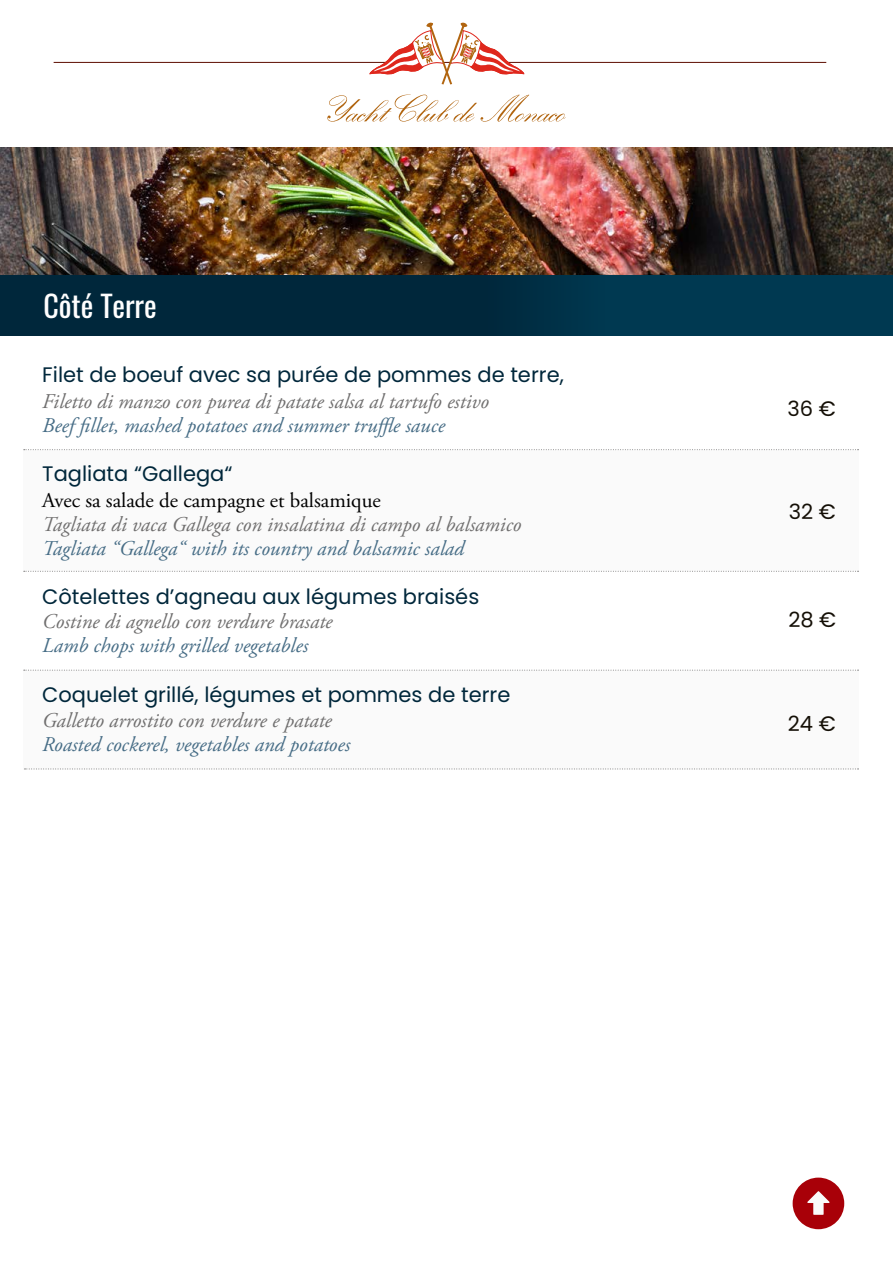
<style>
.page{position:relative;width:893px;height:1263px;background:#fff}
.page>*{position:absolute;margin:0;border:0;box-sizing:border-box;transform-origin:0 0}
.t1{font:30px "Oswald";color:#fff}
.t2{font:italic 21px "Adobe Garamond Pro";color:#706f6f}
.t3{font:italic 21px "Adobe Garamond Pro";color:#476d86}
.t4{font:21px "Poppins";color:#00273b}
.t5{font:21px "Adobe Garamond Pro";color:#000}
.t6{font:21px "Poppins";color:#140f06}
</style>
<div class="page">
<div style="left:0;top:274px;width:893px;height:62px;background:#00273b"></div>
<div style="left:462px;top:274px;width:431px;height:62px;background:linear-gradient(to right,#002d43,#003e57)"></div>
<div style="left:23px;top:670px;width:835px;height:99px;background:#fafafa"></div>
<div style="left:23px;top:450px;width:835px;height:121px;background:#fafafa"></div>
<svg style="left:24px;top:449px;width:834px;height:1px"></svg>
<svg style="left:24px;top:571px;width:834px;height:1px"></svg>
<svg style="left:24px;top:670px;width:834px;height:1px"></svg>
<svg style="left:25px;top:768px;width:833px;height:1px"></svg>
<hr style="left:54px;top:62px;width:772px;height:1px;background:#5d0d00">
<svg style="left:370px;top:22px;width:154px;height:62px"></svg>
<svg style="left:327px;top:94px;width:239px;height:28px"></svg>
<img style="left:0;top:147px;width:893px;height:128px">
<div style="left:793px;top:1177px;width:51px;height:52px;background:#a80008;border-radius:50%"></div>
<svg style="left:807px;top:1191px;width:22px;height:24px"></svg>
<h1 class="t1" style="left:43px;top:279px;width:115px">Côté Terre</h1>
<p class="t4" style="left:42px;top:363px;width:523px">Filet de boeuf avec sa purée de pommes de terre,</p>
<p class="t2" style="left:42px;top:388px;width:448px">Filetto di manzo con purea di patate salsa al tartufo estivo</p>
<p class="t3" style="left:42px;top:412px;width:404px">Beef fillet, mashed potatoes and summer truffle sauce</p>
<p class="t4" style="left:42px;top:462px;width:192px">Tagliata “Gallega“</p>
<p class="t5" style="left:42px;top:487px;width:340px">Avec sa salade de campagne et balsamique</p>
<p class="t2" style="left:42px;top:511px;width:480px">Tagliata di vaca Gallega con insalatina di campo al balsamico</p>
<p class="t3" style="left:42px;top:535px;width:423px">Tagliata “Gallega“ with its country and balsamic salad</p>
<p class="t4" style="left:42px;top:585px;width:438px">Côtelettes d’agneau aux légumes braisés</p>
<p class="t2" style="left:42px;top:609px;width:292px">Costine di agnello con verdure brasate</p>
<p class="t3" style="left:42px;top:633px;width:267px">Lamb chops with grilled vegetables</p>
<p class="t4" style="left:42px;top:682px;width:470px">Coquelet grillé, légumes et pommes de terre</p>
<p class="t2" style="left:42px;top:708px;width:291px">Galletto arrostito con verdure e patate</p>
<p class="t3" style="left:42px;top:732px;width:309px">Roasted cockerel, vegetables and potatoes</p>
<p class="t6" style="left:788px;top:396px;width:50px">36 €</p>
<p class="t6" style="left:789px;top:500px;width:49px">32 €</p>
<p class="t6" style="left:788px;top:607px;width:49px">28 €</p>
<p class="t6" style="left:788px;top:712px;width:49px">24 €</p>
</div>
